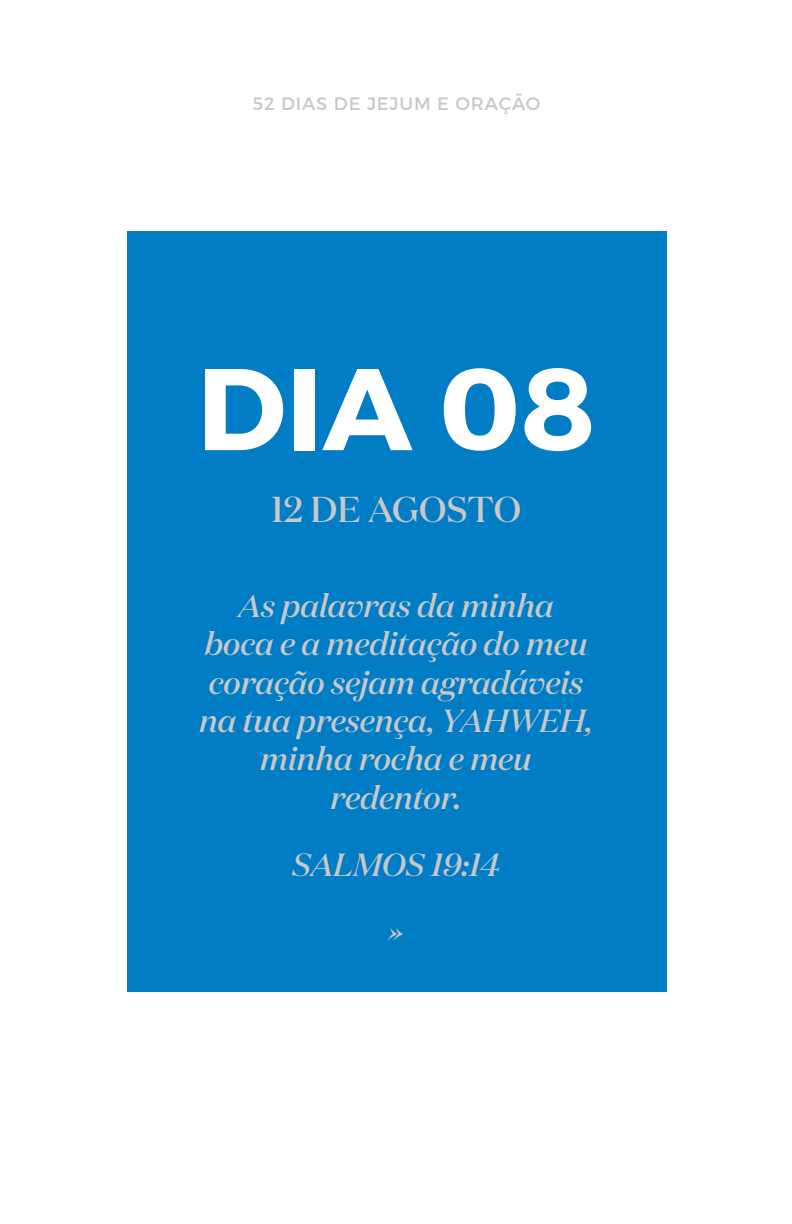
<style>
.page{position:relative;width:792px;height:1224px;background:#fff}
.page>*{position:absolute;margin:0;border:0;box-sizing:border-box;transform-origin:0 0}
.t1{font:700 116px "Montserrat";color:#fff}
.t2{font:500 36px "Domaine Disp";color:#c8c8c8}
.t3{font:italic 500 32px/38.4px "Domaine Disp";color:#c8c8c8;text-align:center}
.t4{font:18px "Montserrat";letter-spacing:.05em;color:#c8c8c8}
</style>
<div class="page">
<div style="left:127px;top:232px;width:539px;height:760px;background:#007dc5"></div>
<p class="t4" style="left:253px;top:92px;width:289px">52 DIAS DE JEJUM E ORAÇÃO</p>
<h1 class="t1" style="left:197px;top:337px;width:400px">DIA 08</h1>
<p class="t2" style="left:271px;top:486px;width:252px">12 DE AGOSTO</p>
<p class="t3" style="left:199px;top:586px;width:395px">As palavras da minha<br>boca e a meditação do meu coração sejam agradáveis na tua presença, YAHWEH, minha rocha e meu redentor.</p>
<p class="t3" style="left:292px;top:831px;width:209px;line-height:66.8px">SALMOS 19:14 »</p>
</div>
